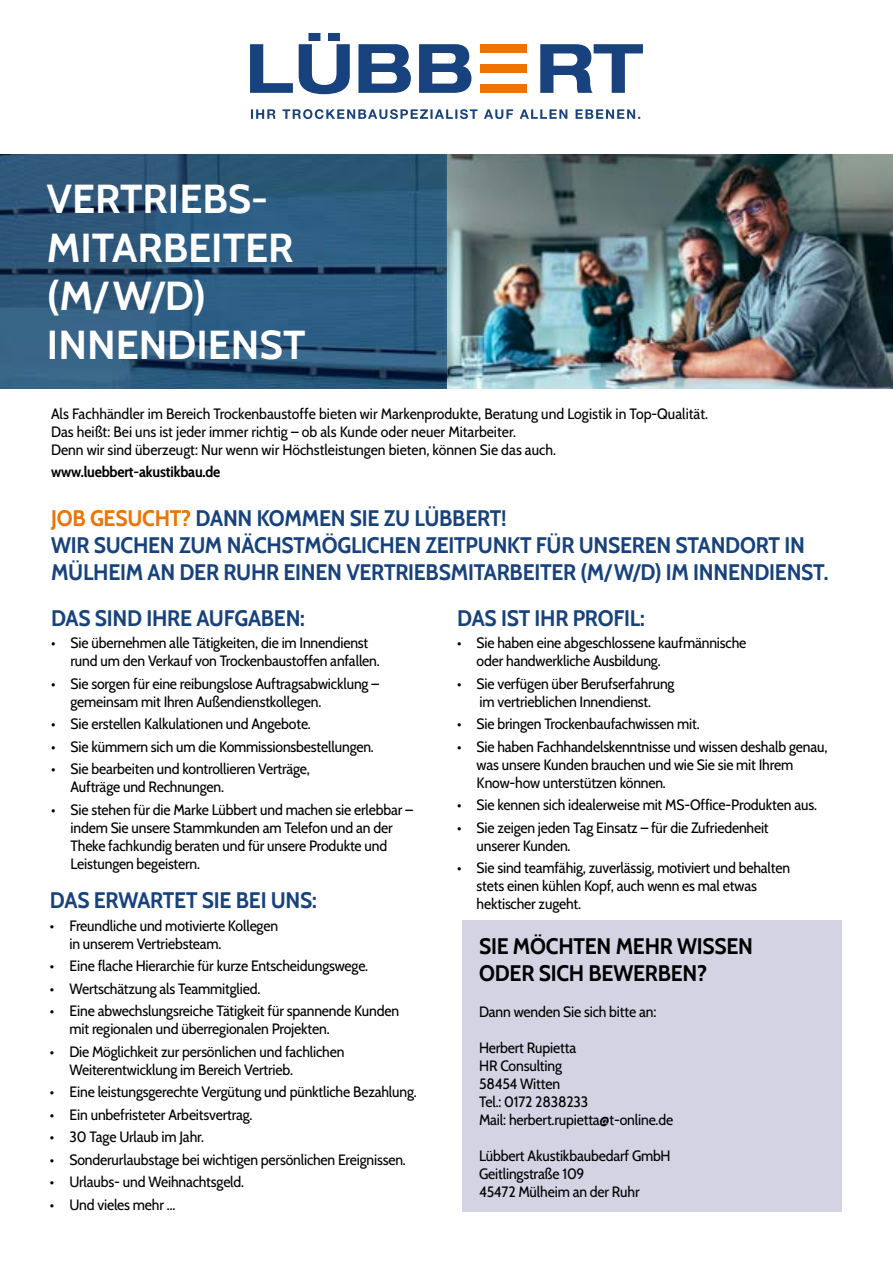
<style>
.page{position:relative;width:893px;height:1263px;background:#fff}
.page>*{position:absolute;margin:0;border:0;box-sizing:border-box;transform-origin:0 0}
.t1{font:700 40.5px/48.6px "Cabin";color:#fff}
.t2{font:700 semi-condensed 22.5px/27px "Cabin";letter-spacing:-.01em;color:#17427d}
.t3{font:700 semi-condensed 22.5px/27px "Cabin";letter-spacing:-.01em;color:#000}
.t4{font:semi-condensed 15px/18px "Cabin";letter-spacing:-.01em;color:#000}
.t5{font:700 semi-condensed 15px "Cabin";letter-spacing:-.01em;color:#000}
.s1{color:#ee7300}
</style>
<div class="page">
<div style="left:462px;top:921px;width:380px;height:291px;background:#d3d3e4"></div>
<img style="left:0;top:154px;width:893px;height:234px">
<svg style="left:250px;top:33px;width:393px;height:61px"></svg>
<div style="left:480px;top:44px;width:46px;height:9px;background:#ee7300"></div>
<div style="left:480px;top:64px;width:46px;height:9px;background:#ee7300"></div>
<div style="left:480px;top:84px;width:46px;height:8px;background:#ee7300"></div>
<svg style="left:251px;top:109px;width:389px;height:10px"></svg>
<h1 class="t1" style="left:47px;top:172px;width:260px">VERTRIEBS-<br>MITARBEITER (M/ W/D)<br>INNENDIENST</h1>
<p class="t4" style="left:51px;top:404px;width:658px">Als Fachhändler im Bereich Trockenbaustoffe bieten wir Markenprodukte, Beratung und Logistik in Top-Qualität.<br>Das heißt: Bei uns ist jeder immer richtig – ob als Kunde oder neuer Mitarbeiter.<br>Denn wir sind überzeugt: Nur wenn wir Höchstleistungen bieten, können Sie das auch.</p>
<p class="t5" style="left:51px;top:460px;width:171px">www.luebbert-akustikbau.de</p>
<h2 class="t2" style="left:51px;top:503px;width:779px"><span class="s1">JOB GESUCHT?</span> DANN KOMMEN SIE ZU LÜBBERT!<br>WIR SUCHEN ZUM NÄCHSTMÖGLICHEN ZEITPUNKT FÜR UNSEREN STANDORT IN<br>MÜLHEIM AN DER RUHR EINEN VERTRIEBSMITARBEITER (M/W/D) IM INNENDIENST.</h2>
<h2 class="t2" style="left:51px;top:603px;width:255px">DAS SIND IHRE AUFGABEN:</h2>
<p class="t4" style="left:71px;top:633px;width:311px;text-indent:-20px">• Sie übernehmen alle Tätigkeiten, die im Innendienst rund um den Verkauf von Trockenbaustoffen anfallen.</p>
<p class="t4" style="left:71px;top:673px;width:310px;text-indent:-20px">• Sie sorgen für eine reibungslose Auftragsabwicklung – gemeinsam mit Ihren Außendienstkollegen.</p>
<p class="t4" style="left:51px;top:714px;width:261px">• Sie erstellen Kalkulationen und Angebote.</p>
<p class="t4" style="left:51px;top:736px;width:324px">• Sie kümmern sich um die Kommissionsbestellungen.</p>
<p class="t4" style="left:71px;top:759px;width:241px;text-indent:-20px">• Sie bearbeiten und kontrollieren Verträge,<br>Aufträge und Rechnungen.</p>
<p class="t4" style="left:71px;top:799px;width:344px;text-indent:-19px">• Sie stehen für die Marke Lübbert und machen sie erlebbar – indem Sie unsere Stammkunden am Telefon und an der Theke fachkundig beraten und für unsere Produkte und Leistungen begeistern.</p>
<h2 class="t2" style="left:457px;top:603px;width:189px">DAS IST IHR PROFIL:</h2>
<p class="t4" style="left:477px;top:633px;width:271px;text-indent:-20px">• Sie haben eine abgeschlossene kaufmännische oder handwerkliche Ausbildung.</p>
<p class="t4" style="left:457px;top:673px;width:219px;text-align:center">• Sie verfügen über Berufserfahrung im vertrieblichen Innendienst.</p>
<p class="t4" style="left:457px;top:714px;width:244px">• Sie bringen Trockenbaufachwissen mit.</p>
<p class="t4" style="left:477px;top:736px;width:352px;text-indent:-20px">• Sie haben Fachhandelskenntnisse und wissen deshalb genau, was unsere Kunden brauchen und wie Sie sie mit Ihrem<br>Know-how unterstützen können.</p>
<p class="t4" style="left:457px;top:795px;width:361px">• Sie kennen sich idealerweise mit MS-Office-Produkten aus.</p>
<p class="t4" style="left:477px;top:817px;width:294px;text-indent:-20px">• Sie zeigen jeden Tag Einsatz – für die Zufriedenheit unserer Kunden.</p>
<p class="t4" style="left:477px;top:858px;width:315px;text-indent:-20px">• Sie sind teamfähig, zuverlässig, motiviert und behalten stets einen kühlen Kopf, auch wenn es mal etwas hektischer zugeht.</p>
<h2 class="t2" style="left:50px;top:885px;width:268px">DAS ERWARTET SIE BEI UNS:</h2>
<p class="t4" style="left:69px;top:915px;width:210px;text-indent:-20px">• Freundliche und motivierte Kollegen in unserem Vertriebsteam.</p>
<p class="t4" style="left:50px;top:956px;width:320px">• Eine flache Hierarchie für kurze Entscheidungswege.</p>
<p class="t4" style="left:50px;top:978px;width:212px">• Wertschätzung als Teammitglied.</p>
<p class="t4" style="left:69px;top:1001px;width:331px;text-indent:-20px">• Eine abwechslungsreiche Tätigkeit für spannende Kunden mit regionalen und überregionalen Projekten.</p>
<p class="t4" style="left:69px;top:1041px;width:276px;text-indent:-20px">• Die Möglichkeit zur persönlichen und fachlichen<br>Weiterentwicklung im Bereich Vertrieb.</p>
<p class="t4" style="left:50px;top:1082px;width:368px">• Eine leistungsgerechte Vergütung und pünktliche Bezahlung.</p>
<p class="t4" style="left:50px;top:1104px;width:204px">• Ein unbefristeter Arbeitsvertrag.</p>
<p class="t4" style="left:50px;top:1127px;width:156px">• 30 Tage Urlaub im Jahr.</p>
<p class="t4" style="left:50px;top:1149px;width:357px">• Sonderurlaubstage bei wichtigen persönlichen Ereignissen.</p>
<p class="t4" style="left:50px;top:1172px;width:196px">• Urlaubs- und Weihnachtsgeld.</p>
<p class="t4" style="left:50px;top:1194px;width:127px">• Und vieles mehr …</p>
<h2 class="t3" style="left:479px;top:931px;width:276px">SIE MÖCHTEN MEHR WISSEN<br>ODER SICH BEWERBEN?</h2>
<p class="t4" style="left:479px;top:1002px;width:179px">Dann wenden Sie sich bitte an:</p>
<p class="t4" style="left:479px;top:1038px;width:196px">Herbert Rupietta<br>HR Consulting<br>58454 Witten<br>Tel.: 0172 2838233<br>Mail: herbert.rupietta@t-online.de</p>
<p class="t4" style="left:479px;top:1146px;width:193px">Lübbert Akustikbaubedarf GmbH<br>Geitlingstraße 109<br>45472 Mülheim an der Ruhr</p>
</div>
